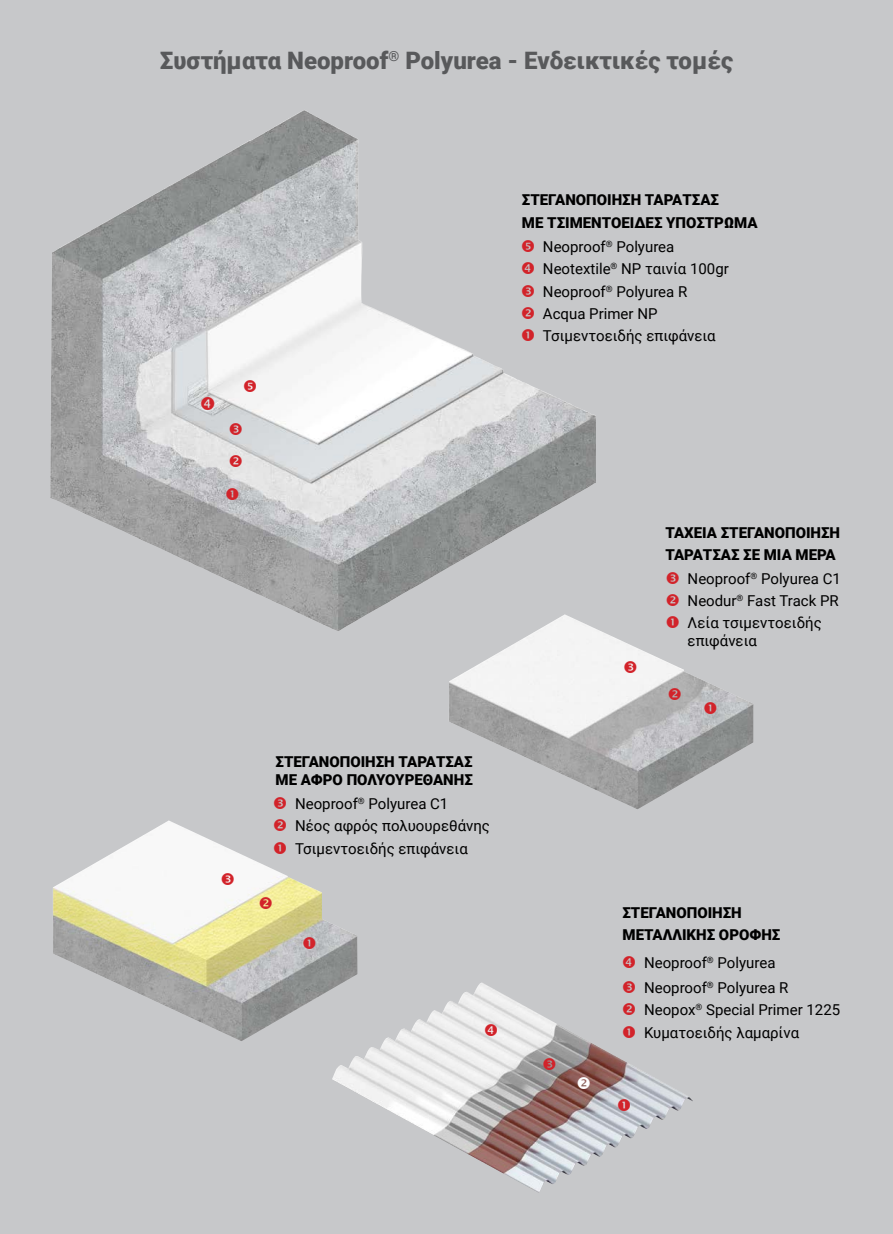
<style>
.page{position:relative;width:893px;height:1234px;background:#fff}
.page>*{position:absolute;margin:0;border:0;box-sizing:border-box;transform-origin:0 0}
.t1{font:900 24px "Roboto";color:#58595b}
.t2{font:15px/22.2px "Roboto";color:#000}
.t3{font:900 15px/22.2px "Roboto";color:#000}
</style>
<div class="page">
<div style="left:0;top:0;width:893px;height:1233px;background:#c7c8ca"></div>
<img style="left:53px;top:820px;width:304px;height:220px">
<img style="left:332px;top:982px;width:361px;height:210px">
<img style="left:50px;top:110px;width:546px;height:521px">
<img style="left:449px;top:614px;width:304px;height:195px">
<svg style="left:623px;top:982px;width:12px;height:10px"></svg>
<svg style="left:623px;top:1002px;width:12px;height:13px"></svg>
<svg style="left:623px;top:1025px;width:12px;height:12px"></svg>
<svg style="left:274px;top:820px;width:12px;height:11px"></svg>
<svg style="left:274px;top:841px;width:12px;height:12px"></svg>
<svg style="left:522px;top:240px;width:12px;height:12px"></svg>
<svg style="left:522px;top:262px;width:12px;height:12px"></svg>
<svg style="left:522px;top:284px;width:12px;height:12px"></svg>
<svg style="left:522px;top:306px;width:12px;height:13px"></svg>
<svg style="left:522px;top:329px;width:12px;height:12px"></svg>
<svg style="left:667px;top:616px;width:12px;height:12px"></svg>
<svg style="left:227px;top:487px;width:12px;height:12px"></svg>
<svg style="left:705px;top:702px;width:11px;height:12px"></svg>
<svg style="left:304px;top:936px;width:11px;height:12px"></svg>
<svg style="left:618px;top:1098px;width:12px;height:13px"></svg>
<svg style="left:230px;top:455px;width:12px;height:12px"></svg>
<svg style="left:669px;top:687px;width:12px;height:12px"></svg>
<svg style="left:260px;top:896px;width:12px;height:12px"></svg>
<svg style="left:578px;top:1076px;width:12px;height:12px"></svg>
<svg style="left:230px;top:423px;width:12px;height:12px"></svg>
<svg style="left:625px;top:661px;width:12px;height:12px"></svg>
<svg style="left:222px;top:872px;width:12px;height:12px"></svg>
<svg style="left:543px;top:1057px;width:12px;height:12px"></svg>
<svg style="left:485px;top:1023px;width:12px;height:13px"></svg>
<svg style="left:201px;top:397px;width:13px;height:13px"></svg>
<svg style="left:244px;top:380px;width:12px;height:12px"></svg>
<h1 class="t1" style="left:160px;top:44px;width:575px">Συστήματα Νeoproof<sup>®</sup> Polyurea - Eνδεικτικές τομές</h1>
<p class="t3" style="left:522px;top:188px;width:237px">ΣΤΕΓΑΝΟΠΟΙΗΣΗ ΤΑΡΑΤΣΑΣ<br>ΜΕ ΤΣΙΜΕΝΤΟΕΙΔΕΣ ΥΠΟΣΤΡΩΜΑ</p>
<p class="t2" style="left:543px;top:235px;width:187px">Νeoproof<sup>®</sup> Polyurea<br>Neotextile<sup>®</sup> NP ταινία 100gr<br>Neoproof<sup>®</sup> Polyurea R<br>Acqua Primer NP<br>Τσιμεντοειδής επιφάνεια</p>
<p class="t3" style="left:276px;top:752px;width:199px;line-height:18px">ΣΤΕΓΑΝΟΠΟΙΗΣΗ ΤΑΡΑΤΣΑΣ<br>ΜΕ ΑΦΡΟ ΠΟΛΥΟΥΡΕΘΑΝΗΣ</p>
<p class="t2" style="left:295px;top:791px;width:196px">Νeoproof<sup>®</sup> Polyurea C1<br>Νέος αφρός πολυουρεθάνης<br>Τσιμεντοειδής επιφάνεια</p>
<p class="t3" style="left:665px;top:520px;width:176px">ΤΑΧΕΙΑ ΣΤΕΓΑΝΟΠΟΙΗΣΗ<br>ΤΑΡΑΤΣΑΣ ΣΕ ΜΙΑ ΜΕΡΑ</p>
<p class="t2" style="left:688px;top:566px;width:155px">Νeoproof<sup>®</sup> Polyurea C1<br>Νeodur<sup>®</sup> Fast Track PR<br>Λεία τσιμεντοειδής</p>
<p class="t2" style="left:688px;top:629px;width:71px">επιφάνεια</p>
<p class="t3" style="left:622px;top:900px;width:159px">ΣΤΕΓΑΝΟΠΟΙΗΣΗ<br>ΜΕΤΑΛΛΙΚΗΣ ΟΡΟΦΗΣ</p>
<p class="t2" style="left:644px;top:949px;width:146px;line-height:25.2px">Νeoproof<sup>®</sup> Polyurea<br>Neoproof<sup>®</sup> Polyurea R</p>
<p class="t2" style="left:644px;top:998px;width:198px">Neopox<sup>®</sup> Special Primer 1225<br>Κυματοειδής λαμαρίνα</p>
</div>
